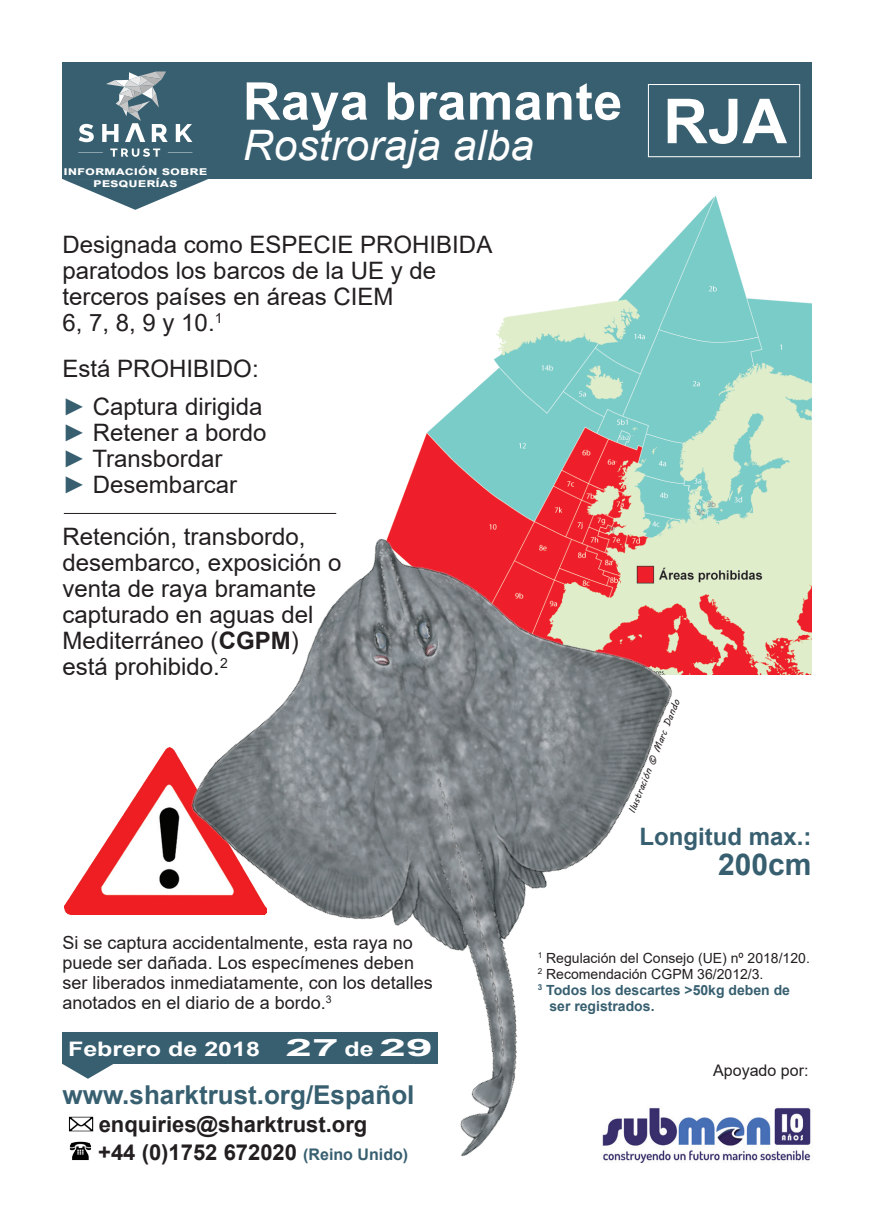
<style>
.page{position:relative;width:874px;height:1225px;background:#fff}
.page>*{position:absolute;margin:0;border:0;box-sizing:border-box;transform-origin:0 0}
.t1{font:700 62px "Arial";color:#fff}
.t2{font:700 52px "Arial";letter-spacing:.01em;color:#fff}
.t3{font:italic 42px "Arial";letter-spacing:.01em;color:#fff}
.t4{font:700 30px "Arial";color:#375f70}
.t5{font:700 26px "Arial";color:#375f70}
.t6{font:24px/26px "Arial";color:#231f20}
.t7{font:700 24px "Arial";color:#375f70}
.t8{font:700 22px/28px "Arial";color:#231f20}
.t9{font:700 20px "Arial";color:#fff;scale:1.25 1}
.t10{font:18px/20px "Arial";color:#231f20}
.t11{font:16px "Arial";color:#231f20}
.t12{font:14px "Arial";color:#231f20}
.t13{font:700 14px "Arial";color:#375f70}
.t14{font:700 12px/12px "Arial";color:#fff;text-align:center;scale:1.25 1}
.t15{font:10px "MV Boli";color:#231f20}
.s1{color:#375f70}
.s2{font-weight:700}
.s3{font-size:24px}
.s4{font-size:16px;color:#375f70}
</style>
<div class="page">
<img style="left:65px;top:886px;width:12px;height:28px">
<img style="left:419px;top:195px;width:392px;height:258px">
<hr style="left:64px;top:513px;width:272px;height:1px;background:#231f20">
<img style="left:77px;top:453px;width:735px;height:710px">
<div style="left:62px;top:62px;width:749px;height:117px;background:#375f70"></div>
<svg style="left:62px;top:179px;width:146px;height:31px"></svg>
<div style="left:647px;top:84px;width:152px;height:73px;border:1px solid #fff"></div>
<svg style="left:110px;top:148px;width:50px;height:9px"></svg>
<svg style="left:78px;top:152px;width:25px;height:1px"></svg>
<svg style="left:168px;top:152px;width:24px;height:1px"></svg>
<svg style="left:79px;top:124px;width:15px;height:18px"></svg>
<svg style="left:176px;top:124px;width:16px;height:18px"></svg>
<svg style="left:102px;top:71px;width:66px;height:71px"></svg>
<img style="left:69px;top:1139px;width:24px;height:23px">
<img style="left:68px;top:1116px;width:25px;height:15px">
<svg style="left:62px;top:1064px;width:51px;height:14px"></svg>
<div style="left:62px;top:1032px;width:375px;height:32px;background:#375f70"></div>
<img style="left:597px;top:1106px;width:215px;height:56px">
<p class="t14" style="left:63px;top:165px;width:116px">información sobre pesquerías</p>
<h2 class="t2" style="left:243px;top:65px;width:381px">Raya bramante</h2>
<h3 class="t3" style="left:243px;top:118px;width:292px">Rostroraja alba</h3>
<p class="t6" style="left:62px;top:232px;width:431px">Designada como ESPECIE PROHIBIDA paratodos los barcos de la UE y de terceros países en áreas CIEM<br>6, 7, 8, 9 y 10.<sup>1</sup></p>
<p class="t6" style="left:62px;top:350px;width:201px;line-height:38px">Está PROHIBIDO: <span class="s1">►</span> Captura dirigida</p>
<p class="t6" style="left:62px;top:420px;width:205px"><span class="s1">►</span> Retener a bordo <span class="s1">►</span> Transbordar<br><span class="s1">►</span> Desembarcar</p>
<p class="t6" style="left:62px;top:524px;width:280px">Retención, transbordo, desembarco, exposición o venta de raya bramante capturado en aguas del<br>Mediterráneo (<span class="s2">CGPM</span>) está prohibido.<sup>2</sup></p>
<h1 class="t1" style="left:662px;top:78px;width:126px">RJA</h1>
<p class="t10" style="left:62px;top:932px;width:372px">Si se captura accidentalmente, esta raya no puede ser dañada. Los especímenes deben ser liberados inmediatamente, con los detalles anotados en el diario de a bordo.<sup>3</sup></p>
<p class="t9" style="left:68px;top:1034px;width:293px">Febrero de 2018 <span class="s3">27</span> de <span class="s3">29</span></p>
<p class="t5" style="left:63px;top:1076px;width:353px">www.sharktrust.org/Español</p>
<p class="t8" style="left:98px;top:1110px;width:311px">enquiries@sharktrust.org +44 (0)1752 672020 <span class="s4">(Reino Unido)</span></p>
<p class="t15" style="left:624px;top:810px;width:123px;rotate:-68deg">Ilustración © Marc Dando</p>
<p class="t7" style="left:639px;top:819px;width:174px">Longitud max.:</p>
<p class="t4" style="left:717px;top:843px;width:95px">200cm</p>
<p class="t12" style="left:537px;top:948px;width:273px"><sup>1</sup> Regulación del Consejo (UE) nº 2018/120.</p>
<p class="t12" style="left:537px;top:964px;width:227px"><sup>2</sup> Recomendación CGPM 36/2012/3.</p>
<p class="t13" style="left:537px;top:980px;width:254px"><sup>3</sup> Todos los descartes &gt;50kg deben de</p>
<p class="t13" style="left:549px;top:996px;width:107px">ser registrados.</p>
<p class="t11" style="left:712px;top:1059px;width:97px">Apoyado por:</p>
</div>
